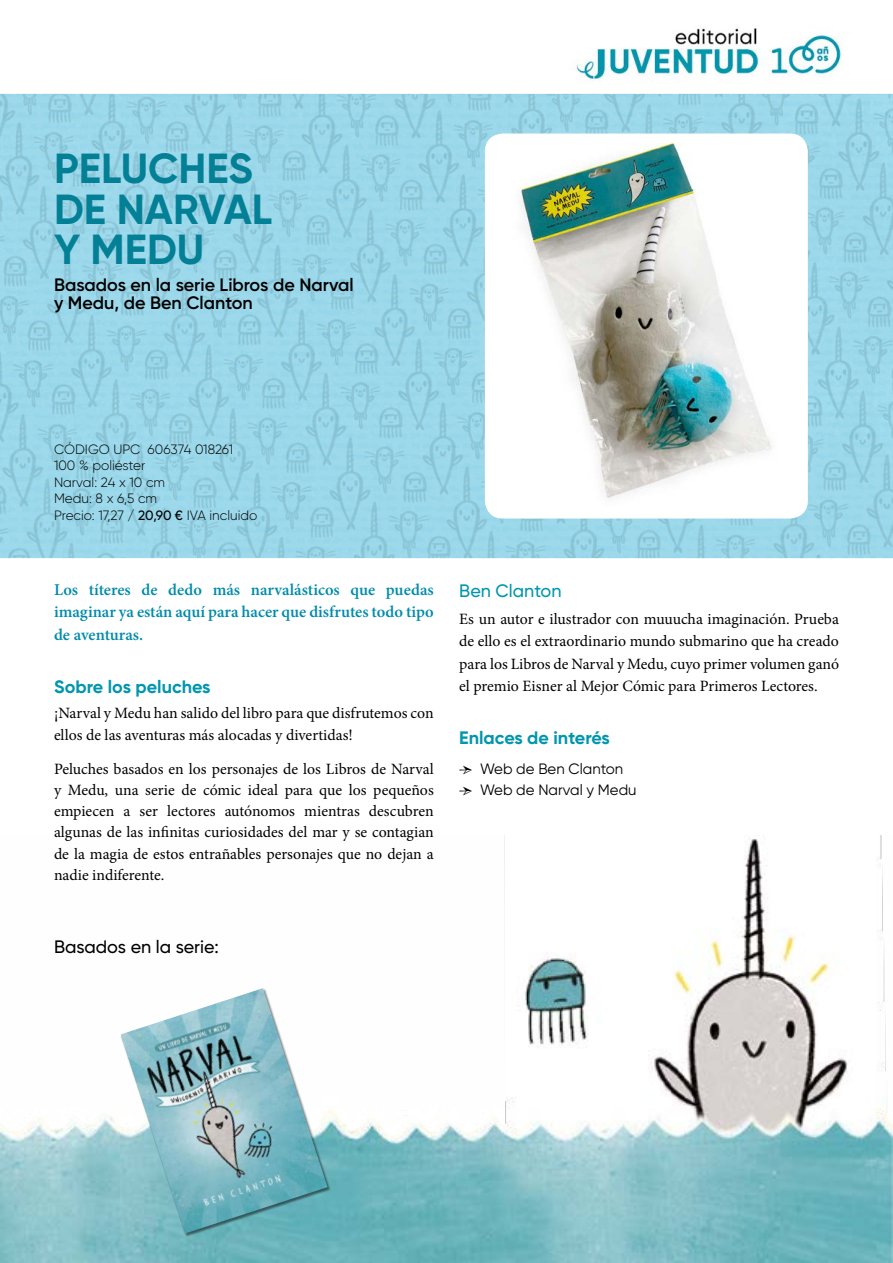
<style>
.page{position:relative;width:893px;height:1263px;background:#fff}
.page>*{position:absolute;margin:0;border:0;box-sizing:border-box;transform-origin:0 0}
.t1{font:700 42px/40.5px "Gilroy";color:#038095}
.t2{font:600 18px/18px "Gilroy";color:#000}
.t3{font:700 18px "Gilroy";color:#0096ae}
.t4{font:500 18px "Gilroy";color:#000}
.t5{font:500 18px "Gilroy";color:#0096ae}
.t6{font:600 16.5px/22.5px "Minion Pro";color:#008bac;text-align:justify}
.t7{font:15.75px/21.3px "Minion Pro";color:#000;text-align:justify}
.t8{font:15px "Gilroy";color:#000}
.t9{font:300 13.5px/16.5px "Gilroy";color:#000}
.s1{font-weight:500}
.s2{font-family:"Minion Pro"}
</style>
<div class="page">
<img style="left:0;top:836px;width:893px;height:427px">
<svg style="left:0;top:94px;width:893px;height:464px;background:#97d3e6"></svg>
<div style="left:120px;top:988px;width:211px;height:249px;background:#000;opacity:.5"></div>
<img style="left:121px;top:988px;width:207px;height:245px">
<img style="left:485px;top:133px;width:323px;height:385px">
<img style="left:576px;top:28px;width:266px;height:53px">
<h1 class="t1" style="left:54px;top:148px;width:220px">PELUCHES<br>DE NARVAL<br>Y MEDU</h1>
<p class="t2" style="left:54px;top:275px;width:301px">Basados en la serie Libros de Narval y Medu, de Ben Clanton</p>
<p class="t9" style="left:54px;top:441px;width:205px">CÓDIGO UPC 606374 018261<br>100 % poliéster<br>Narval: 24 x 10 cm<br>Medu: 8 x 6,5 cm<br>Precio: 17,27 / <span class="s1">20,90 €</span> IVA incluido</p>
<p class="t6" style="left:54px;top:578px;width:381px">Los títeres de dedo más narvalásticos que puedas imaginar ya están aquí para hacer que disfrutes todo tipo de aventuras.</p>
<p class="t3" style="left:54px;top:675px;width:158px">Sobre los peluches</p>
<p class="t7" style="left:54px;top:703px;width:381px">¡Narval y Medu han salido del libro para que disfrutemos con ellos de las aventuras más alocadas y divertidas!</p>
<p class="t7" style="left:54px;top:758px;width:381px">Peluches basados en los personajes de los Libros de Narval y Medu, una serie de cómic ideal para que los pequeños empiecen a ser lectores autónomos mientras descubren algunas de las infinitas curiosidades del mar y se contagian de la magia de estos entrañables personajes que no dejan a nadie indiferente.</p>
<p class="t4" style="left:54px;top:936px;width:166px">Basados en la serie:</p>
<p class="t5" style="left:459px;top:580px;width:104px">Ben Clanton</p>
<p class="t7" style="left:459px;top:608px;width:381px;line-height:22.5px">Es un autor e ilustrador con muuucha imaginación. Prueba de ello es el extraordinario mundo submarino que ha creado para los Libros de Narval y Medu, cuyo primer volumen ganó el premio Eisner al Mejor Cómic para Primeros Lectores.</p>
<p class="t3" style="left:459px;top:727px;width:152px">Enlaces de interés</p>
<p class="t8" style="left:459px;top:759px;width:166px"><span class="s2">→</span> Web de Ben Clanton</p>
<p class="t8" style="left:459px;top:780px;width:179px"><span class="s2">→</span> Web de Narval y Medu</p>
</div>
